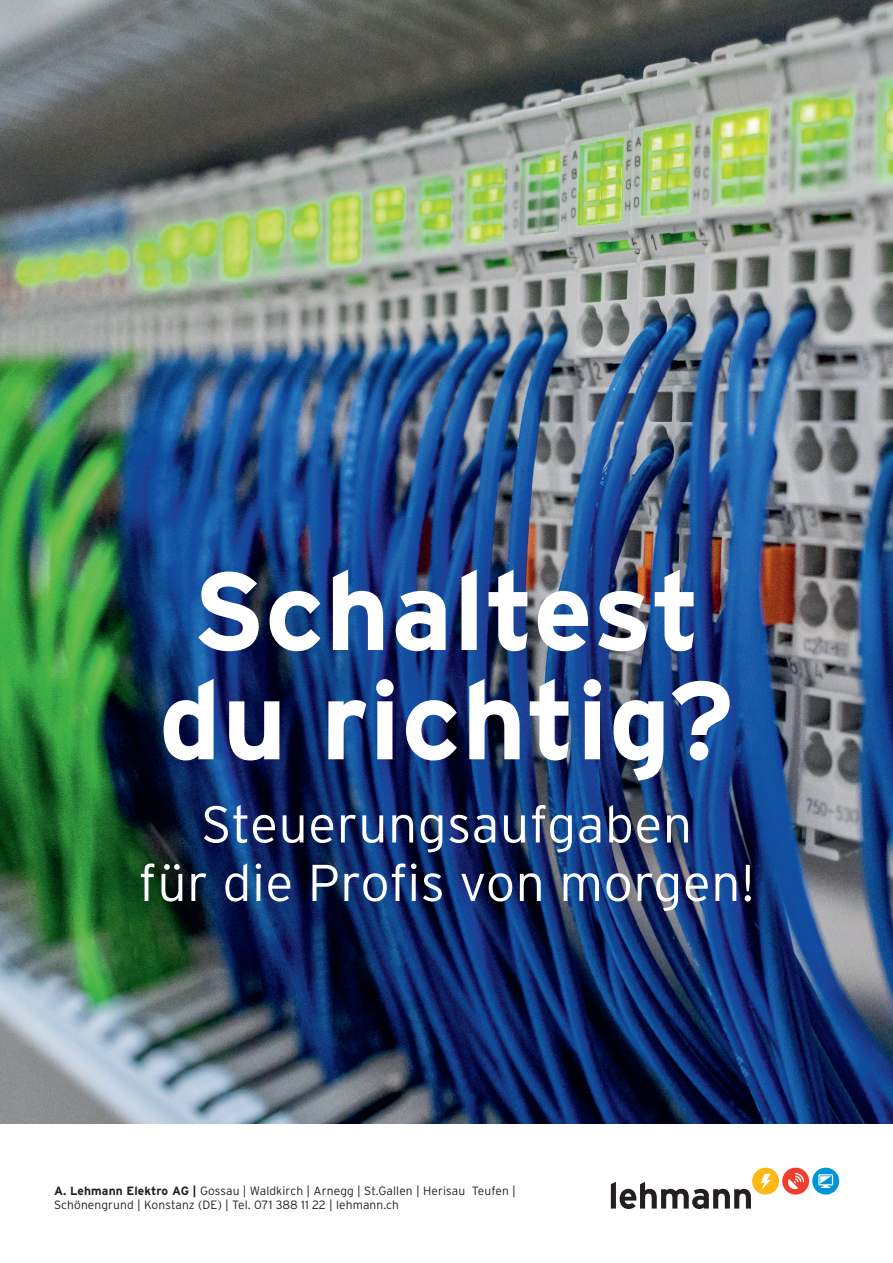
<style>
.page{position:relative;width:893px;height:1263px;background:#fff}
.page>*{position:absolute;margin:0;border:0;box-sizing:border-box;transform-origin:0 0}
.t1{font:700 110.4px/109.2px "Interstate";letter-spacing:.01em;color:#fff}
.t2{font:300 51.6px/58.5px "Interstate";letter-spacing:.01em;color:#fff;text-align:center}
.t3{font:300 12px/14.4px "Interstate";letter-spacing:.01em;color:#231f20}
.s1{font-weight:700}
</style>
<div class="page">
<svg style="left:611px;top:1168px;width:228px;height:41px"></svg>
<img style="left:0;top:0;width:893px;height:1123px">
<h1 class="t1" style="left:159px;top:556px;width:576px">Schaltest du richtig?</h1>
<h2 class="t2" style="left:138px;top:795px;width:618px">Steuerungsaufgaben<br>für die Profis von morgen!</h2>
<p class="t3" style="left:54px;top:1183px;width:463px"><span class="s1">A. Lehmann Elektro AG |</span> Gossau | Waldkirch | Arnegg | St.Gallen | Herisau Teufen |<br>Schönengrund | Konstanz (DE) | Tel. 071 388 11 22 | lehmann.ch</p>
</div>
